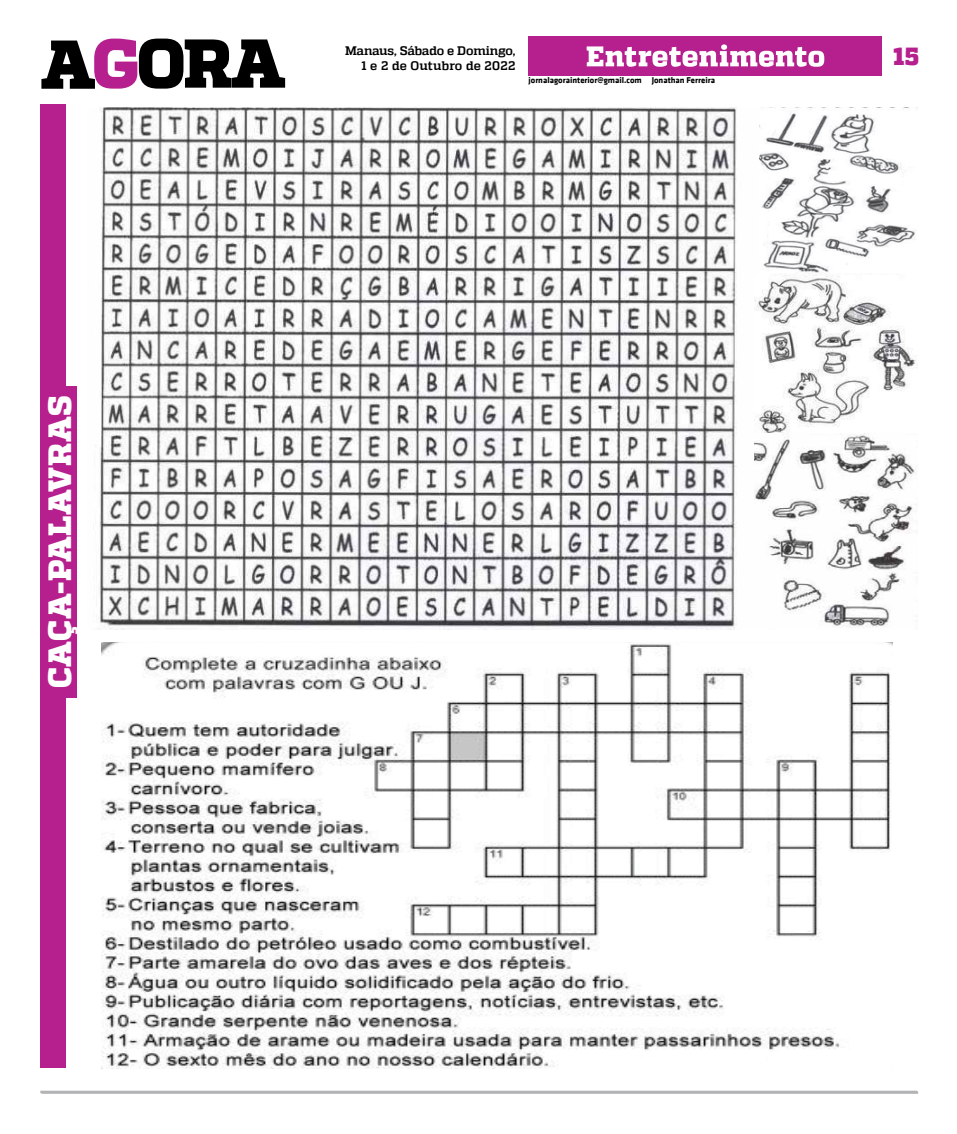
<style>
.page{position:relative;width:957px;height:1134px;background:#fff}
.page>*{position:absolute;margin:0;border:0;box-sizing:border-box;transform-origin:0 0}
.t1{font:800 32.12px "MW Quadon";letter-spacing:.025em;color:#fff}
.t2{font:900 24.75px "MW Quadon";color:#b5208e;scale:.95 1}
.t3{font:700 12.38px/15.5px "MW Quadon";letter-spacing:-.01em;color:#000;text-align:right}
.t4{font:700 8.62px "MW Klavika Bd";color:#000}
</style>
<div class="page">
<hr style="left:41px;top:1091px;width:877px;height:3px;background:#b1b3b5">
<div style="left:40px;top:615px;width:26px;height:453px;background:#b5208e"></div>
<div style="left:528px;top:36px;width:354px;height:39px;background:#b5208e"></div>
<svg style="left:586px;top:44px;width:238px;height:23px"></svg>
<div style="left:40px;top:104px;width:25px;height:473px;background:#b5208e"></div>
<div style="left:40px;top:386px;width:37px;height:311px;background:#b5208e"></div>
<hr style="left:40px;top:1091px;width:877px;height:2px;background:#b1b3b5">
<svg style="left:41px;top:39px;width:244px;height:50px"></svg>
<img style="left:99px;top:107px;width:687px;height:523px">
<img style="left:101px;top:643px;width:792px;height:425px">
<img style="left:754px;top:276px;width:164px;height:158px">
<img style="left:754px;top:434px;width:162px;height:196px">
<img style="left:759px;top:107px;width:159px;height:168px">
<h1 class="t1" style="left:41px;top:688px;width:295px;rotate:-90deg">CAÇA-PALAVRAS</h1>
<h3 class="t3" style="left:345px;top:43px;width:172px">Manaus, Sábado e Domingo,<br>1 e 2 de Outubro de 2022</h3>
<h2 class="t2" style="left:893px;top:41px;width:28px">15</h2>
<p class="t4" style="left:528px;top:74px;width:188px">jornalagorainterior@gmail.com Jonathan Ferreira</p>
</div>
